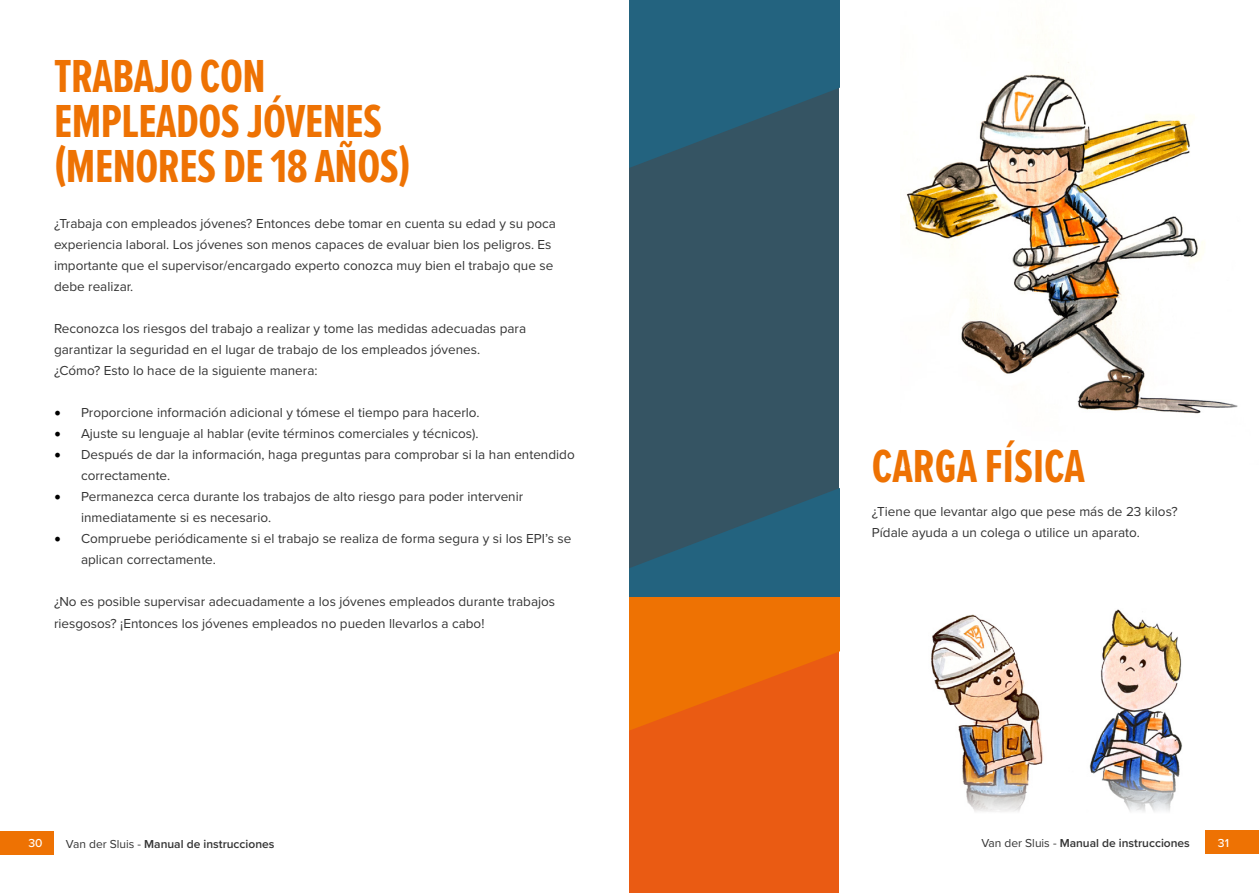
<style>
.page{position:relative;width:1259px;height:893px;background:#fff}
.page>*{position:absolute;margin:0;border:0;box-sizing:border-box;transform-origin:0 0}
.t1{font:700 48px/45px "Proxima Nova Ex Cn";letter-spacing:-.01em;color:#ee7203}
.t2{font:13.5px/21px "Proxima Nova";color:#343434}
.t3{font:600 12px "Proxima Nova";color:#343434}
.t4{font:500 12px "Proxima Nova";color:#fff}
.s1{font-family:"Minion Pro";font-size:18px;color:#000}
.s2{font-weight:400}
</style>
<div class="page">
<img style="left:902px;top:62px;width:336px;height:352px">
<img style="left:931px;top:614px;width:51px;height:140px">
<img style="left:982px;top:609px;width:200px;height:145px">
<img style="left:962px;top:754px;width:218px;height:58px">
<svg style="left:629px;top:0;width:210px;height:597px;background:#2f586c"></svg>
<svg style="left:629px;top:597px;width:210px;height:296px;background:#eb620d"></svg>
<div style="left:0;top:831px;width:54px;height:24px;background:#ee7203"></div>
<div style="left:1205px;top:830px;width:54px;height:24px;background:#ee7203"></div>
<h1 class="t1" style="left:54px;top:53px;width:358px">TRABAJO CON<br>EMPLEADOS JÓVENES (MENORES DE 18 AÑOS)</h1>
<p class="t2" style="left:54px;top:213px;width:503px">¿Trabaja con empleados jóvenes? Entonces debe tomar en cuenta su edad y su poca experiencia laboral. Los jóvenes son menos capaces de evaluar bien los peligros. Es importante que el supervisor/encargado experto conozca muy bien el trabajo que se debe realizar.</p>
<p class="t2" style="left:54px;top:318px;width:473px">Reconozca los riesgos del trabajo a realizar y tome las medidas adecuadas para garantizar la seguridad en el lugar de trabajo de los empleados jóvenes. ¿Cómo? Esto lo hace de la siguiente manera:</p>
<p class="t2" style="left:54px;top:402px;width:427px"><span class="s1">•</span> Proporcione información adicional y tómese el tiempo para hacerlo.</p>
<p class="t2" style="left:54px;top:423px;width:426px"><span class="s1">•</span> Ajuste su lenguaje al hablar (evite términos comerciales y técnicos).</p>
<p class="t2" style="left:81px;top:444px;width:495px;text-indent:-27px"><span class="s1">•</span> Después de dar la información, haga preguntas para comprobar si la han entendido correctamente.</p>
<p class="t2" style="left:81px;top:486px;width:444px;text-indent:-27px"><span class="s1">•</span> Permanezca cerca durante los trabajos de alto riesgo para poder intervenir inmediatamente si es necesario.</p>
<p class="t2" style="left:81px;top:528px;width:492px;text-indent:-27px"><span class="s1">•</span> Compruebe periódicamente si el trabajo se realiza de forma segura y si los EPI’s se aplican correctamente.</p>
<p class="t2" style="left:54px;top:590px;width:503px;line-height:21.6px">¿No es posible supervisar adecuadamente a los jóvenes empleados durante trabajos riesgosos? ¡Entonces los jóvenes empleados no pueden llevarlos a cabo!</p>
<h1 class="t1" style="left:872px;top:443px;width:215px">CARGA FÍSICA</h1>
<p class="t2" style="left:872px;top:500px;width:307px">¿Tiene que levantar algo que pese más de 23 kilos?<br>Pídale ayuda a un colega o utilice un aparato.</p>
<p class="t4" style="left:28px;top:834px;width:16px">30</p>
<p class="t3" style="left:66px;top:835px;width:210px"><span class="s2">Van der Sluis -</span> Manual de instrucciones</p>
<p class="t3" style="left:981px;top:834px;width:210px"><span class="s2">Van der Sluis -</span> Manual de instrucciones</p>
<p class="t4" style="left:1218px;top:834px;width:13px">31</p>
</div>
